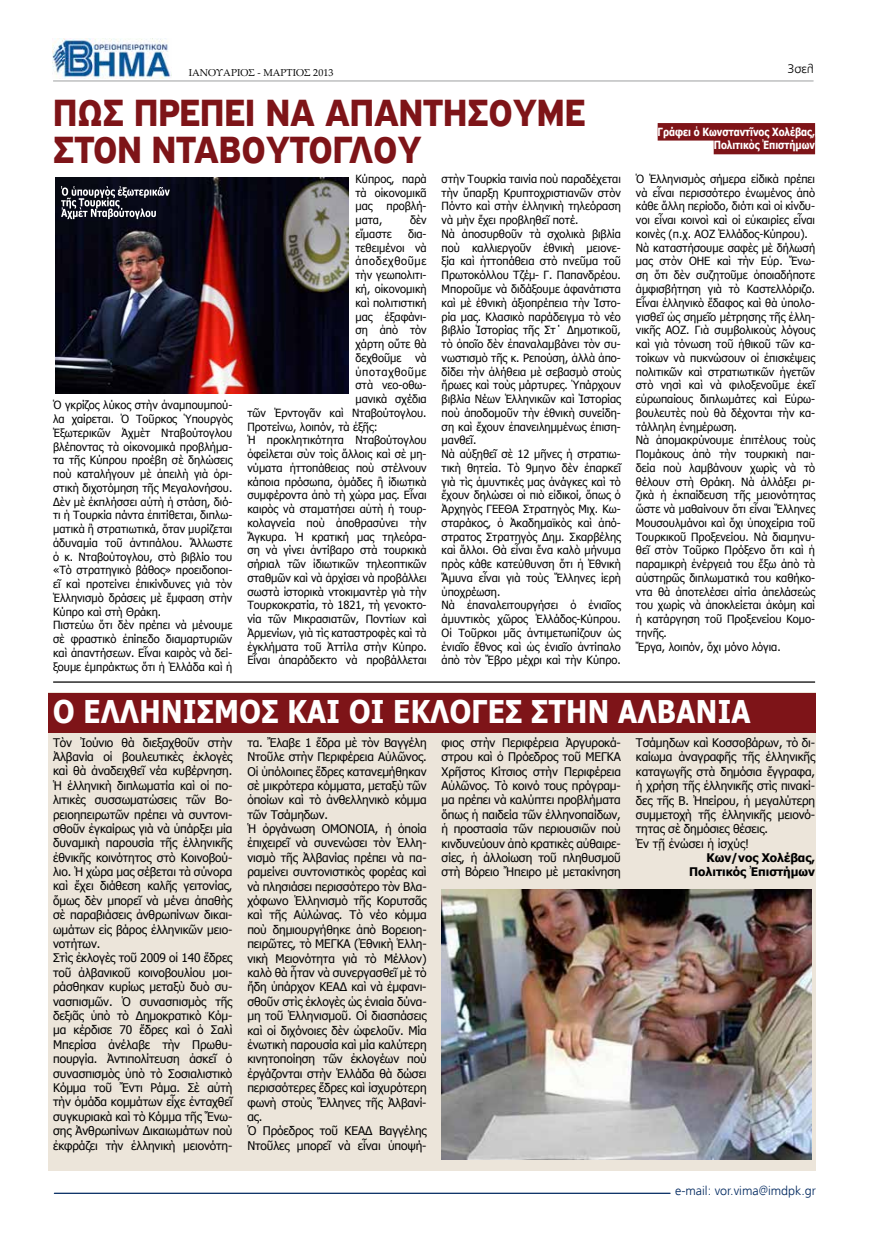
<style>
.page{position:relative;width:886px;height:1241px;background:#fff}
.page>*{position:absolute;margin:0;border:0;box-sizing:border-box;transform-origin:0 0}
.t1{font:700 40px/37.5px "PF Highway Sans Pro";color:#7e1418;scale:.9 1}
.t2{font:700 31.25px "Tahoma";letter-spacing:.015em;color:#fff;scale:.89 1}
.t3{font:300 12.5px "PF Catalog";color:#00285f}
.t4{font:300 12.5px "PF Catalog";color:#000}
.t5{font:11.88px/14.4px "Tahoma";letter-spacing:-.01em;color:#000}
.t6{font:700 11.88px/14.4px "Tahoma";color:#000;text-align:right}
.t7{font:11.25px/13.8px "Tahoma";color:#000}
.t8{font:700 11.25px/13.8px "Tahoma";color:#fff;text-align:right;scale:.85 1}
.t9{font:11.25px "Tahoma";letter-spacing:.06em;color:#000}
.t10{font:10px "Palatino Linotype";color:#000}
</style>
<div class="page">
<img style="left:53px;top:38px;width:119px;height:41px">
<div style="left:48px;top:692px;width:767px;height:478px;background:#ece5da"></div>
<div style="left:48px;top:692px;width:767px;height:40px;background:#7e1418"></div>
<hr style="left:53px;top:80px;width:760px;height:1px;background:#c6c7c8">
<hr style="left:54px;top:1192px;width:616px;height:1px;background:#00285f">
<div style="left:658px;top:123px;width:157px;height:17px;background:#7e1418"></div>
<div style="left:714px;top:137px;width:101px;height:17px;background:#7e1418"></div>
<img style="left:55px;top:177px;width:293px;height:216px">
<hr style="left:53px;top:681px;width:762px;height:1px;background:#000">
<img style="left:442px;top:889px;width:369px;height:270px">
<svg style="left:61px;top:186px;width:109px;height:33px;background:#4a4c56"></svg>
<p class="t10" style="left:189px;top:65px;width:146px">ΙΑΝΟΥΑΡΙΟΣ - ΜΑΡΤΙΟΣ 2013</p>
<p class="t4" style="left:787px;top:62px;width:28px">3σελ</p>
<h1 class="t1" style="left:53px;top:95px;width:593px">ΠΩΣ ΠΡΕΠΕΙ ΝΑ ΑΠΑΝΤΗΣΟΥΜΕ<br>ΣΤΟΝ ΝΤΑΒΟΥΤΟΓΛΟΥ</h1>
<p class="t8" style="left:658px;top:124px;width:187px">Γράφει ὁ Κωνσταντῖνος Χολέβας,<br>Πολιτικὸς Ἐπιστήμων</p>
<p class="t7" style="left:53px;top:398px;width:181px">Ὁ γκρίζος λύκος στὴν ἀναμπουμπού&shy;λα χαίρεται. Ὁ Τοῦρκος Ὑπουργὸς Ἐξωτερικῶν Ἀχμὲτ Νταβούτογλου βλέποντας τὰ οἰκονομικά προβλήμα&shy;τα τῆς Κύπρου προέβη σὲ δηλώσεις ποὺ καταλήγουν μὲ ἀπειλὴ γιὰ ὁρι&shy;στικὴ διχοτόμηση τῆς Μεγαλονήσου.<br>Δὲν μὲ ἐκπλήσσει αὐτὴ ἡ στάση, διό&shy;τι ἡ Τουρκία πάντα ἐπιτίθεται, διπλω&shy;ματικὰ ἢ στρατιωτικά, ὅταν μυρίζεται ἀδυναμία τοῦ ἀντιπάλου. Ἄλλωστε ὁ κ. Νταβούτογλου, στὸ βιβλίο του «Τὸ στρατηγικὸ βάθος» προειδοποι&shy;εῖ καὶ προτείνει ἐπικίνδυνες γιὰ τὸν Ἑλληνισμὸ δράσεις μὲ ἔμφαση στὴν Κύπρο καὶ στὴ Θράκη.<br>Πιστεύω ὅτι δὲν πρέπει νὰ μένουμε σὲ φραστικὸ ἐπίπεδο διαμαρτυριῶν καὶ ἀπαντήσεων. Εἶναι καιρὸς νὰ δεί&shy;ξουμε ἐμπράκτως ὅτι ἡ Ἑλλάδα καὶ ἡ</p>
<p class="t7" style="left:355px;top:171px;width:73px;text-align:justify">Κύπρος, παρὰ τὰ οἰκονομικᾶ μας προβλή&shy;ματα,</p>
<p class="t7" style="left:410px;top:213px;width:18px">δὲν</p>
<p class="t7" style="left:355px;top:226px;width:38px">εἴμαστε</p>
<p class="t7" style="left:408px;top:226px;width:20px">δια-</p>
<p class="t7" style="left:355px;top:240px;width:73px">τεθειμένοι νὰ</p>
<p class="t9" style="left:355px;top:254px;width:73px">ἀποδεχθοῦμε</p>
<p class="t7" style="left:355px;top:268px;width:73px">τὴν γεωπολιτι-</p>
<p class="t7" style="left:355px;top:281px;width:73px">κή, οἰκονομικὴ</p>
<p class="t7" style="left:355px;top:295px;width:73px">καὶ πολιτιστική</p>
<p class="t7" style="left:355px;top:309px;width:73px">μας ἐξαφάνι-</p>
<p class="t7" style="left:355px;top:323px;width:73px">ση ἀπὸ τὸν</p>
<p class="t7" style="left:355px;top:336px;width:73px">χάρτη οὔτε θὰ</p>
<p class="t7" style="left:355px;top:350px;width:73px">δεχθοῦμε νὰ</p>
<p class="t9" style="left:355px;top:364px;width:73px">ὑποταχθοῦμε</p>
<p class="t7" style="left:355px;top:378px;width:73px">στὰ νεο-οθω-</p>
<p class="t7" style="left:355px;top:391px;width:73px">μανικὰ σχέδια</p>
<p class="t7" style="left:247px;top:405px;width:181px">τῶν Ἐρντογᾶν καὶ Νταβούτογλου.</p>
<p class="t7" style="left:247px;top:419px;width:132px">Προτείνω, λοιπόν, τὰ ἑξῆς:</p>
<p class="t7" style="left:247px;top:433px;width:181px">Ἡ προκλητικότητα Νταβούτογλου</p>
<p class="t7" style="left:247px;top:446px;width:181px">ὀφείλεται σὺν τοὶς ἄλλοις καὶ σὲ μη-</p>
<p class="t7" style="left:247px;top:460px;width:181px">νύματα ἠττοπάθειας ποὺ στέλνουν</p>
<p class="t7" style="left:247px;top:474px;width:181px">κάποια πρόσωπα, ὁμάδες ἢ ἰδιωτικὰ</p>
<p class="t7" style="left:247px;top:488px;width:181px">συμφέροντα ἀπὸ τὴ χώρα μας. Εἶναι</p>
<p class="t7" style="left:247px;top:501px;width:181px">καιρὸς νὰ σταματήσει αὐτὴ ἡ τουρ-</p>
<p class="t7" style="left:247px;top:515px;width:181px">κολαγνεία ποὺ ἀποθρασύνει τὴν</p>
<p class="t7" style="left:247px;top:529px;width:181px">Ἄγκυρα. Ἡ κρατική μας τηλεόρα-</p>
<p class="t7" style="left:247px;top:543px;width:181px">ση νὰ γίνει ἀντίβαρο στὰ τουρκικὰ</p>
<p class="t7" style="left:247px;top:556px;width:181px">σήριαλ τῶν ἰδιωτικῶν τηλεοπτικῶν</p>
<p class="t7" style="left:247px;top:570px;width:181px">σταθμῶν καὶ νὰ ἀρχίσει νὰ προβάλλει</p>
<p class="t7" style="left:247px;top:584px;width:181px">σωστὰ ἱστορικὰ ντοκιμαντὲρ γιὰ τὴν</p>
<p class="t7" style="left:247px;top:598px;width:181px">Τουρκοκρατία, τὸ 1821, τὴ γενοκτο-</p>
<p class="t7" style="left:247px;top:611px;width:181px">νία τῶν Μικρασιατῶν, Ποντίων καὶ</p>
<p class="t7" style="left:247px;top:625px;width:181px">Ἀρμενίων, γιὰ τὶς καταστροφὲς καὶ τὰ</p>
<p class="t7" style="left:247px;top:639px;width:181px">ἐγκλήματα τοῦ Ἀττίλα στὴν Κύπρο.</p>
<p class="t7" style="left:247px;top:653px;width:181px">Εἶναι ἀπαράδεκτο νὰ προβάλλεται</p>
<p class="t7" style="left:442px;top:171px;width:181px">στὴν Τουρκία ταινία ποὺ παραδέχεται τὴν ὕπαρξη Κρυπτοχριστιανῶν στὸν<br>Πόντο καὶ στὴν ἑλληνικὴ τηλεόραση νὰ μὴν ἔχει προβληθεῖ ποτέ.<br>Νὰ ἀποσυρθοῦν τὰ σχολικὰ βιβλία ποὺ καλλιεργοῦν ἐθνικὴ μειονε&shy;ξία καὶ ἠττοπάθεια στὸ πνεῦμα τοῦ<br>Πρωτοκόλλου Τζέμ- Γ. Παπανδρέου.<br>Μποροῦμε νὰ διδάξουμε ἀφανάτιστα καὶ μὲ ἐθνικὴ ἀξιοπρέπεια τὴν Ἱστο&shy;ρία μας. Κλασικὸ παράδειγμα τὸ νέο βιβλίο Ἱστορίας τῆς Στ΄ Δημοτικοῦ, τὸ ὁποῖο δὲν ἐπαναλαμβάνει τὸν συ&shy;νωστισμὸ τῆς κ. Ρεπούση, ἀλλὰ ἀπο&shy;δίδει τὴν ἀλήθεια μὲ σεβασμὸ στοὺς ἥρωες καὶ τοὺς μάρτυρες. Ὑπάρχουν βιβλία Νέων Ἑλληνικῶν καὶ Ἱστορίας ποὺ ἀποδομοῦν τὴν ἐθνικὴ συνείδη&shy;ση καὶ ἔχουν ἐπανειλημμένως ἐπιση&shy;μανθεῖ.<br>Νὰ αὐξηθεῖ σὲ 12 μῆνες ἡ στρατιω&shy;τικὴ θητεία. Τὸ 9μηνο δὲν ἐπαρκεῖ γιὰ τὶς ἀμυντικές μας ἀνάγκες καὶ τὸ ἔχουν δηλώσει οἱ πιὸ εἰδικοί, ὅπως ὁ<br>Ἀρχηγὸς ΓΕΕΘΑ Στρατηγὸς Μιχ. Κω&shy;σταράκος, ὁ Ἀκαδημαϊκὸς καὶ ἀπό&shy;στρατος Στρατηγὸς Δημ. Σκαρβέλης καὶ ἄλλοι. Θὰ εἶναι ἕνα καλὸ μήνυμα πρὸς κάθε κατεύθυνση ὅτι ἡ Ἐθνικὴ<br>Ἄμυνα εἶναι γιὰ τοὺς Ἕλληνες ἱερὴ ὑποχρέωση.<br>Νὰ ἐπαναλειτουργήσει ὁ ἑνιαῖος ἀμυντικὸς χῶρος Ἑλλάδος-Κύπρου.<br>Οἱ Τοῦρκοι μᾶς ἀντιμετωπίζουν ὡς ἑνιαῖο ἔθνος καὶ ὡς ἑνιαῖο ἀντίπαλο ἀπὸ τὸν Ἔβρο μέχρι καὶ τὴν Κύπρο.</p>
<p class="t7" style="left:636px;top:171px;width:181px">Ὁ Ἑλληνισμὸς σήμερα εἰδικὰ πρέπει νὰ εἶναι περισσότερο ἑνωμένος ἀπὸ κάθε ἄλλη περίοδο, διότι καὶ οἱ κίνδυ&shy;νοι εἶναι κοινοὶ καὶ οἱ εὐκαιρίες εἶναι κοινὲς (π.χ. ΑΟΖ Ἑλλάδος-Κύπρου).<br>Νὰ καταστήσουμε σαφὲς μὲ δήλωσή μας στὸν ΟΗΕ καὶ τὴν Εὐρ. Ἕνω&shy;ση ὅτι δὲν συζητοῦμε ὁποιαδήποτε ἀμφισβήτηση γιὰ τὸ Καστελλόριζο.<br>Εἶναι ἑλληνικὸ ἔδαφος καὶ θὰ ὑπολο&shy;γισθεῖ ὡς σημεῖο μέτρησης τῆς ἑλλη&shy;νικῆς ΑΟΖ. Γιὰ συμβολικοὺς λόγους καὶ γιὰ τόνωση τοῦ ἠθικοῦ τῶν κα&shy;τοίκων νὰ πυκνώσουν οἱ ἐπισκέψεις πολιτικῶν καὶ στρατιωτικῶν ἡγετῶν στὸ νησὶ καὶ νὰ φιλοξενοῦμε ἐκεῖ εὐρωπαίους διπλωμάτες καὶ Εὐρω&shy;βουλευτὲς ποὺ θὰ δέχονται τὴν κα&shy;τάλληλη ἐνημέρωση.<br>Νὰ ἀπομακρύνουμε ἐπιτέλους τοὺς<br>Πομάκους ἀπὸ τὴν τουρκικὴ παι&shy;δεία ποὺ λαμβάνουν χωρὶς νὰ τὸ θέλουν στὴ Θράκη. Νὰ ἀλλάξει ρι&shy;ζικὰ ἡ ἐκπαίδευση τῆς μειονότητας ὥστε νὰ μαθαίνουν ὅτι εἶναι Ἕλληνες<br>Μουσουλμάνοι καὶ ὄχι ὑποχείρια τοῦ<br>Τουρκικοῦ Προξενείου. Νὰ διαμηνυ&shy;θεῖ στὸν Τοῦρκο Πρόξενο ὅτι καὶ ἡ παραμικρὴ ἐνέργειά του ἔξω ἀπὸ τὰ αὐστηρῶς διπλωματικά του καθήκο&shy;ντα θὰ ἀποτελέσει αἰτία ἀπελάσεώς του χωρὶς νὰ ἀποκλείεται ἀκόμη καὶ ἡ κατάργηση τοῦ Προξενείου Κομο&shy;τηνῆς.<br>Ἔργα, λοιπόν, ὄχι μόνο λόγια.</p>
<h2 class="t2" style="left:53px;top:689px;width:785px">Ο ΕΛΛΗΝΙΣΜΟΣ ΚΑΙ ΟΙ ΕΚΛΟΓΕΣ ΣΤΗΝ ΑΛΒΑΝΙΑ</h2>
<p class="t5" style="left:53px;top:734px;width:181px">Τὸν Ἰούνιο θὰ διεξαχθοῦν στὴν<br>Ἀλβανία οἱ βουλευτικὲς ἐκλογὲς καὶ θὰ ἀναδειχθεῖ νέα κυβέρνηση.<br>Ἡ ἑλληνικὴ διπλωματία καὶ οἱ πο&shy;λιτικὲς συσσωματώσεις τῶν Βο&shy;ρειοηπειρωτῶν πρέπει νὰ συντονι&shy;σθοῦν ἐγκαίρως γιὰ νὰ ὑπάρξει μία δυναμικὴ παρουσία τῆς ἑλληνικῆς ἐθνικῆς κοινότητος στὸ Κοινοβού&shy;λιο. Ἡ χώρα μας σέβεται τὰ σύνορα καὶ ἔχει διάθεση καλῆς γειτονίας, ὅμως δὲν μπορεῖ νὰ μένει ἀπαθὴς σὲ παραβιάσεις ἀνθρωπίνων δικαι&shy;ωμάτων εἰς βάρος ἑλληνικῶν μειο&shy;νοτήτων.<br>Στὶς ἐκλογὲς τοῦ 2009 οἱ 140 ἕδρες τοῦ ἀλβανικοῦ κοινοβουλίου μοι&shy;ράσθηκαν κυρίως μεταξὺ δυὸ συ&shy;νασπισμῶν. Ὁ συνασπισμὸς τῆς δεξιᾶς ὑπὸ τὸ Δημοκρατικὸ Κόμ&shy;μα κέρδισε 70 ἕδρες καὶ ὁ Σαλὶ<br>Μπερίσα ἀνέλαβε τὴν Πρωθυ&shy;πουργία. Ἀντιπολίτευση ἀσκεῖ ὁ συνασπισμὸς ὑπὸ τὸ Σοσιαλιστικὸ<br>Κόμμα τοῦ Ἔντι Ράμα. Σὲ αὐτὴ τὴν ὁμάδα κομμάτων εἶχε ἐνταχθεῖ συγκυριακὰ καὶ τὸ Κόμμα τῆς Ἕνω&shy;σης Ἀνθρωπίνων Δικαιωμάτων ποὺ ἐκφράζει τὴν ἑλληνικὴ μειονότη-</p>
<p class="t5" style="left:247px;top:734px;width:181px">τα. Ἔλαβε 1 ἕδρα μὲ τὸν Βαγγέλη<br>Ντοῦλε στὴν Περιφέρεια Αὐλῶνος.<br>Οἱ ὑπόλοιπες ἕδρες κατανεμήθηκαν σὲ μικρότερα κόμματα, μεταξὺ τῶν ὁποίων καὶ τὸ ἀνθελληνικὸ κόμμα τῶν Τσάμηδων.<br>Ἡ ὀργάνωση ΟΜΟΝΟΙΑ, ἡ ὁποία ἐπιχειρεῖ νὰ συνενώσει τὸν Ἑλλη&shy;νισμὸ τῆς Ἀλβανίας πρέπει νὰ πα&shy;ραμείνει συντονιστικὸς φορέας καὶ νὰ πλησιάσει περισσότερο τὸν Βλα&shy;χόφωνο Ἑλληνισμὸ τῆς Κορυτσᾶς καὶ τῆς Αὐλώνας. Τὸ νέο κόμμα ποὺ δημιουργήθηκε ἀπὸ Βορειοη&shy;πειρῶτες, τὸ ΜΕΓΚΑ (Ἐθνικὴ Ἑλλη&shy;νικὴ Μειονότητα γιὰ τὸ Μέλλον) καλὸ θὰ ἦταν νὰ συνεργασθεῖ μὲ τὸ ἤδη ὑπάρχον ΚΕΑΔ καὶ νὰ ἐμφανι&shy;σθοῦν στὶς ἐκλογὲς ὡς ἑνιαία δύνα&shy;μη τοῦ Ἑλληνισμοῦ. Οἱ διασπάσεις καὶ οἱ διχόνοιες δὲν ὠφελοῦν. Μία ἑνωτικὴ παρουσία καὶ μία καλύτερη κινητοποίηση τῶν ἐκλογέων ποὺ ἐργάζονται στὴν Ἑλλάδα θὰ δώσει περισσότερες ἕδρες καὶ ἰσχυρότερη φωνὴ στοὺς Ἕλληνες τῆς Ἀλβανί&shy;ας.<br>Ὁ Πρόεδρος τοῦ ΚΕΑΔ Βαγγέλης<br>Ντοῦλες μπορεῖ νὰ εἶναι ὑποψή-</p>
<p class="t5" style="left:442px;top:734px;width:181px;text-align:justify">φιος στὴν Περιφέρεια Ἀργυροκά&shy;στρου καὶ ὁ Πρόεδρος τοῦ ΜΕΓΚΑ Χρῆστος Κίτσιος στὴν Περιφέρεια Αὐλῶνος. Τὸ κοινό τους πρόγραμ&shy;μα πρέπει νὰ καλύπτει προβλήματα ὅπως ἡ παιδεία τῶν ἑλληνοπαίδων, ἡ προστασία τῶν περιουσιῶν ποὺ κινδυνεύουν ἀπὸ κρατικὲς αὐθαιρε&shy;σίες, ἡ ἀλλοίωση τοῦ πληθυσμοῦ στὴ Βόρειο Ἤπειρο μὲ μετακίνηση</p>
<p class="t5" style="left:636px;top:734px;width:181px">Τσάμηδων καὶ Κοσσοβάρων, τὸ δι&shy;καίωμα ἀναγραφῆς τῆς ἑλληνικῆς καταγωγῆς στὰ δημόσια ἔγγραφα, ἡ χρήση τῆς ἑλληνικῆς στὶς πινακί&shy;δες τῆς Β. Ἠπείρου, ἡ μεγαλύτερη συμμετοχὴ τῆς ἑλληνικῆς μειονό&shy;τητας σὲ δημόσιες θέσεις.<br>Ἐν τῇ ἐνώσει ἡ ἰσχύς!</p>
<p class="t6" style="left:689px;top:849px;width:127px">Κων/νος Χολέβας,<br>Πολιτικός Ἐπιστήμων</p>
<p class="t3" style="left:675px;top:1183px;width:142px">e-mail: vor.vima@imdpk.gr</p>
</div>
